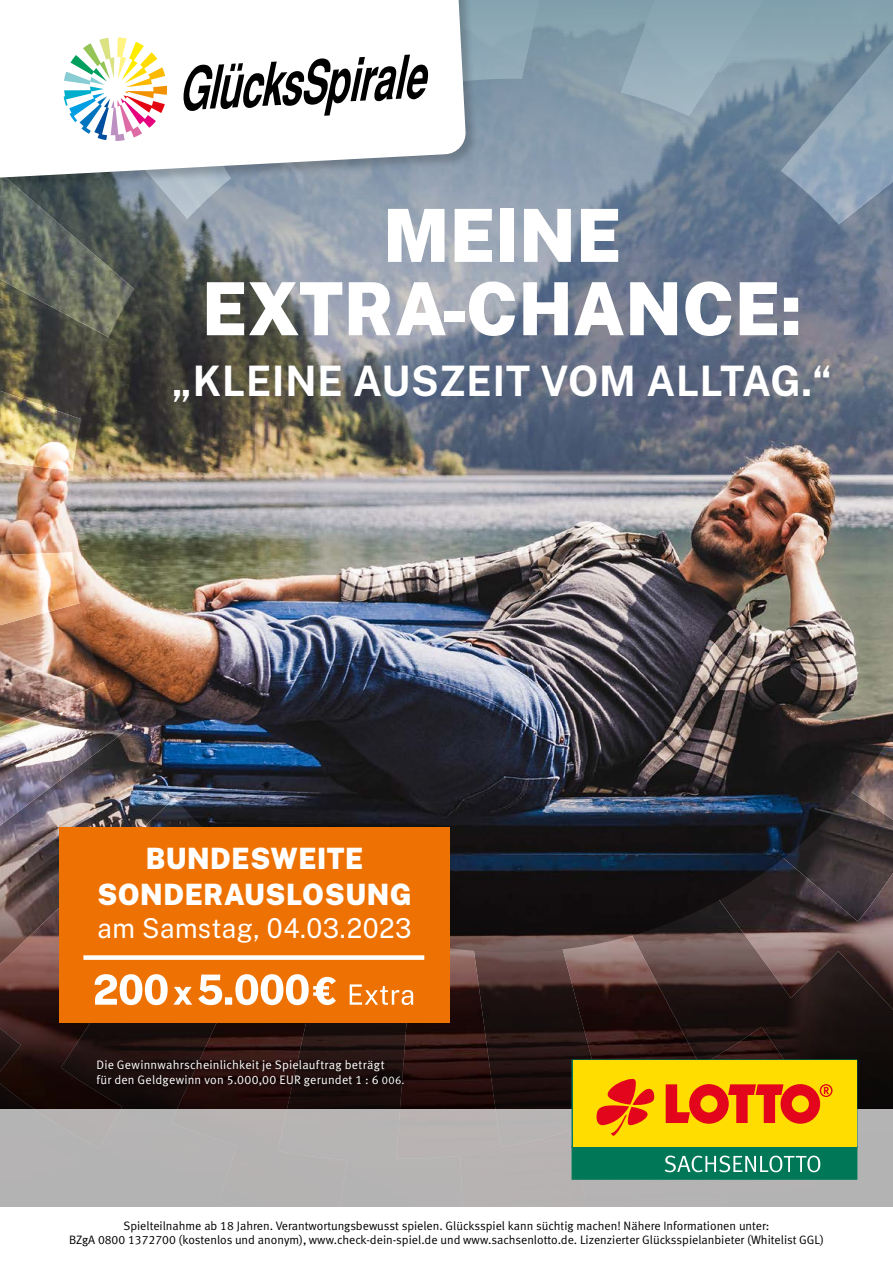
<style>
.page{position:relative;width:893px;height:1263px;background:#fff}
.page>*{position:absolute;margin:0;border:0;box-sizing:border-box;transform-origin:0 0}
.t1{font:900 73.35px/73.3px "Public Sans";letter-spacing:.01em;color:#fff;text-align:center;scale:.95 1}
.t2{font:700 42px "Public Sans";letter-spacing:.02em;color:#fff;scale:.95 1}
.t3{font:900 29.4px/35.2px "Public Sans";letter-spacing:.02em;color:#fff;text-align:center;scale:.95 1}
.t4{font:27.45px "Public Sans";letter-spacing:.02em;color:#fff;scale:.95 1}
.t5{font:12.3px/14.7px "Meta Normal Turk LF";letter-spacing:.015em;color:#fff}
.t6{font:12.15px/14.5px "Meta Normal Turk LF";color:#000;text-align:center}
.s1{font-size:11.1px}
</style>
<div class="page">
<img style="left:0;top:378px;width:71px;height:389px">
<img style="left:71px;top:378px;width:822px;height:389px">
<svg style="left:0;top:0;width:893px;height:378px;background:#788592"></svg>
<img style="left:0;top:767px;width:893px;height:342px">
<div style="left:96px;top:1059px;width:313px;height:32px;background:#000;opacity:.75"></div>
<div style="left:59px;top:827px;width:391px;height:195px;background:#ee7203"></div>
<div style="left:83px;top:955px;width:341px;height:5px;background:#fff"></div>
<svg style="left:95px;top:974px;width:318px;height:31px"></svg>
<div style="left:0;top:1109px;width:893px;height:99px;background:#b5b3b3"></div>
<svg style="left:572px;top:1059px;width:285px;height:121px;background:#b8a120"></svg>
<div style="left:0;top:0;width:478px;height:192px;background:#000;opacity:.2"></div>
<svg style="left:0;top:0;width:466px;height:179px"></svg>
<svg style="left:181px;top:55px;width:248px;height:61px"></svg>
<svg style="left:64px;top:37px;width:104px;height:105px"></svg>
<h1 class="t1" style="left:202px;top:196px;width:633px">MEINE<br>EXTRA-CHANCE:</h1>
<h2 class="t2" style="left:172px;top:353px;width:696px">„KLEINE AUSZEIT VOM ALLTAG.“</h2>
<h3 class="t3" style="left:97px;top:840px;width:332px">BUNDESWEITE<br>SONDERAUSLOSUNG</h3>
<h3 class="t4" style="left:98px;top:909px;width:332px">am Samstag, 04.03.2023</h3>
<p class="t5" style="left:96px;top:1057px;width:310px">Die Gewinnwahrscheinlichkeit je Spielauftrag beträgt<br>für den Geldgewinn von 5.000,00 EUR gerundet 1 : 6 <span class="s1">006.</span></p>
<p class="t6" style="left:69px;top:1218px;width:756px">Spielteilnahme ab 18 Jahren. Verantwortungsbewusst spielen. Glücksspiel kann süchtig machen! Nähere Informationen unter:<br>BZgA 0800 1372700 (kostenlos und anonym), www.check-dein-spiel.de und www.sachsenlotto.de. Lizenzierter Glücksspielanbieter (Whitelist GGL)</p>
</div>
